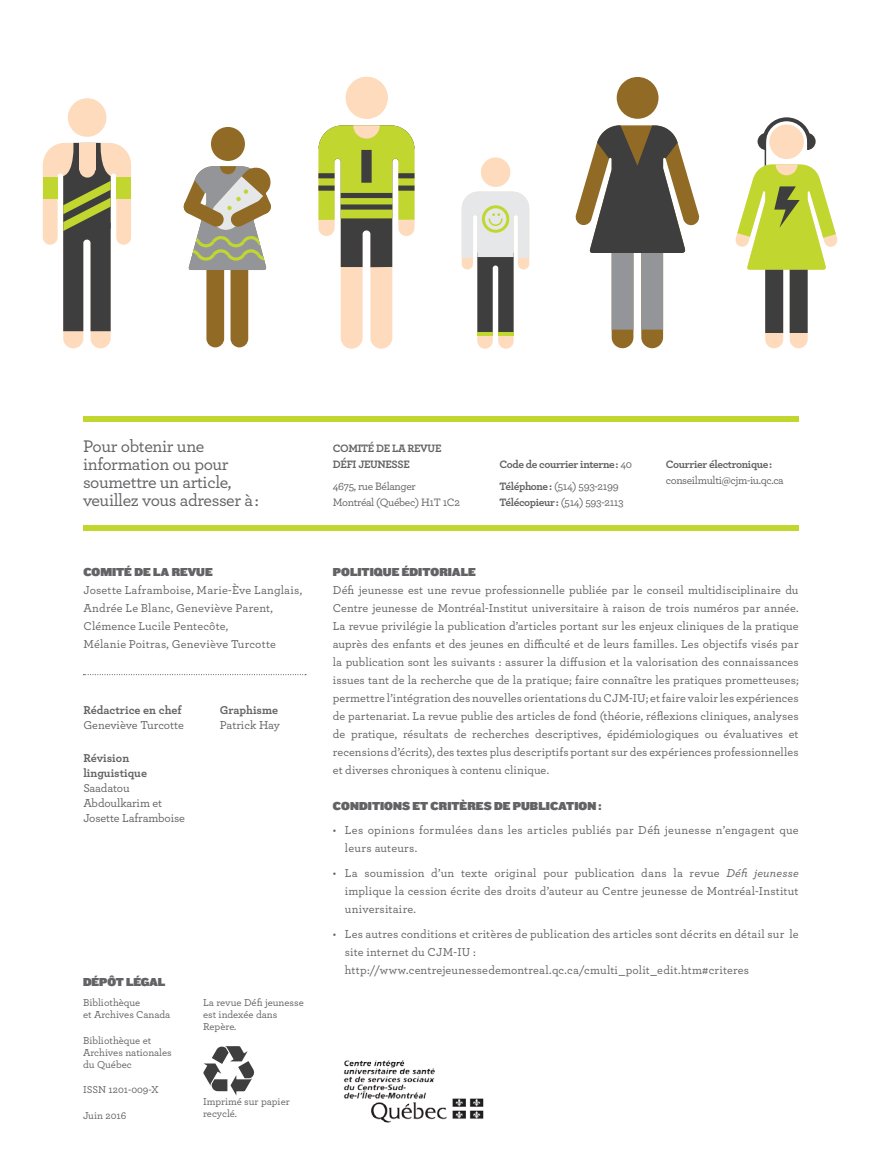
<style>
.page{position:relative;width:890px;height:1175px;background:#fff}
.page>*{position:absolute;margin:0;border:0;box-sizing:border-box;transform-origin:0 0}
.t1{font:500 17.7px/18px "Archer";letter-spacing:-.02em;color:#636366}
.t2{font:500 12px/18px "Archer";letter-spacing:.015em;color:#636366}
.t3{font:12px "Knockout HTF92 Ultmt Cruiserwt";color:#636366}
.t4{font:700 12px/15px "Archer";color:#636366}
.t5{font:500 12px/15px "Archer";letter-spacing:-.01em;color:#636366}
.t6{font:500 12px "Archer";letter-spacing:-.005em;color:#636366}
.t7{font:700 11.25px/15.8px "Archer";letter-spacing:-.03em;color:#636366}
.t8{font:500 11.25px/15.8px "Archer";letter-spacing:-.03em;color:#636366}
.t9{font:500 10.5px/12px "Archer";color:#636366}
.s1{font-weight:500}
.s2{font-weight:700}
.s3{font-style:italic}
</style>
<div class="page">
<div style="left:617px;top:77px;width:41px;height:42px;background:#916b26;border-radius:50%"></div>
<svg style="left:575px;top:125px;width:125px;height:223px"></svg>
<div style="left:481px;top:157px;width:29px;height:30px;background:#fddbbc;border-radius:50%"></div>
<div style="left:769px;top:124px;width:35px;height:35px;background:#fddbbc;border-radius:50%"></div>
<svg style="left:757px;top:117px;width:58px;height:33px"></svg>
<hr style="left:764px;top:149px;width:2px;height:25px;background:#3e3e3f">
<div style="left:211px;top:127px;width:34px;height:34px;background:#916b26;border-radius:50%"></div>
<svg style="left:183px;top:166px;width:88px;height:181px"></svg>
<svg style="left:735px;top:164px;width:103px;height:184px"></svg>
<div style="left:68px;top:98px;width:38px;height:39px;background:#fddbbc;border-radius:50%"></div>
<svg style="left:43px;top:143px;width:88px;height:205px"></svg>
<div style="left:346px;top:77px;width:42px;height:42px;background:#fddbbc;border-radius:50%"></div>
<svg style="left:318px;top:125px;width:96px;height:224px"></svg>
<div style="left:361px;top:150px;width:11px;height:33px;background:#3e3e3f"></div>
<div style="left:341px;top:204px;width:51px;height:6px;background:#3e3e3f"></div>
<div style="left:341px;top:193px;width:51px;height:5px;background:#3e3e3f"></div>
<div style="left:398px;top:173px;width:16px;height:5px;background:#3e3e3f"></div>
<div style="left:398px;top:185px;width:16px;height:6px;background:#3e3e3f"></div>
<div style="left:318px;top:173px;width:16px;height:5px;background:#3e3e3f"></div>
<div style="left:318px;top:185px;width:16px;height:6px;background:#3e3e3f"></div>
<svg style="left:462px;top:192px;width:67px;height:157px"></svg>
<svg style="left:83px;top:674px;width:223px;height:1px"></svg>
<svg style="left:203px;top:1046px;width:51px;height:49px"></svg>
<div style="left:83px;top:525px;width:716px;height:5px;background:#c1d72f"></div>
<div style="left:83px;top:416px;width:716px;height:5px;background:#c1d72f"></div>
<img style="left:344px;top:1060px;width:140px;height:63px">
<h1 class="t1" style="left:83px;top:436px;width:177px">Pour obtenir une information ou pour soumettre un article, veuillez vous adresser à :</h1>
<p class="t7" style="left:333px;top:439px;width:110px">COMITÉ DE LA REVUE<br>DÉFI JEUNESSE</p>
<p class="t8" style="left:333px;top:478px;width:129px">4675, rue Bélanger<br>Montréal (Québec) H1T 1C2</p>
<p class="t7" style="left:499px;top:452px;width:134px;line-height:22.5px">Code de courrier interne : <span class="s1">40<br></span>Téléphone : <span class="s1">(514) 593-2199</span></p>
<p class="t8" style="left:499px;top:494px;width:126px"><span class="s2">Télécopieur :</span> (514) 593-2113</p>
<p class="t7" style="left:666px;top:455px;width:108px">Courrier électronique :</p>
<p class="t8" style="left:666px;top:471px;width:119px">conseilmulti@cjm-iu.qc.ca</p>
<p class="t3" style="left:83px;top:565px;width:131px">COMITÉ DE LA REVUE</p>
<p class="t2" style="left:83px;top:580px;width:220px">Josette Laframboise, Marie-Ève Langlais, Andrée Le Blanc, Geneviève Parent, Clémence Lucile Pentecôte,<br>Mélanie Poitras, Geneviève Turcotte</p>
<p class="t4" style="left:83px;top:701px;width:100px">Rédactrice en chef</p>
<p class="t6" style="left:83px;top:716px;width:102px">Geneviève Turcotte</p>
<p class="t4" style="left:83px;top:749px;width:65px">Révision linguistique</p>
<p class="t5" style="left:83px;top:780px;width:103px">Saadatou<br>Abdoulkarim et<br>Josette Laframboise</p>
<p class="t4" style="left:220px;top:701px;width:60px">Graphisme</p>
<p class="t2" style="left:220px;top:715px;width:62px">Patrick Hay</p>
<p class="t3" style="left:83px;top:975px;width:84px">DÉPÔT LÉGAL</p>
<p class="t9" style="left:83px;top:996px;width:89px">Bibliothèque<br>et Archives Canada</p>
<p class="t9" style="left:83px;top:1033px;width:90px">Bibliothèque et<br>Archives nationales du Québec</p>
<p class="t9" style="left:83px;top:1083px;width:77px">ISSN 1201-009-X</p>
<p class="t9" style="left:83px;top:1108px;width:45px">Juin 2016</p>
<p class="t9" style="left:203px;top:996px;width:102px">La revue Défi jeunesse est indexée dans<br>Repère.</p>
<p class="t9" style="left:203px;top:1095px;width:88px">Imprimé sur papier recyclé.</p>
<p class="t3" style="left:333px;top:565px;width:144px">POLITIQUE ÉDITORIALE</p>
<p class="t2" style="left:333px;top:580px;width:467px;text-align:justify">Défi jeunesse est une revue professionnelle publiée par le conseil multidisciplinaire du Centre jeunesse de Montréal-Institut universitaire à raison de trois numéros par année.<br>La revue privilégie la publication d’articles portant sur les enjeux cliniques de la pratique auprès des enfants et des jeunes en difficulté et de leurs familles. Les objectifs visés par la publication sont les suivants : assurer la diffusion et la valorisation des connaissances issues tant de la recherche que de la pratique; faire connaître les pratiques prometteuses; permettre l’intégration des nouvelles orientations du CJM-IU; et faire valoir les expériences de partenariat. La revue publie des articles de fond (théorie, réflexions cliniques, analyses de pratique, résultats de recherches descriptives, épidémiologiques ou évaluatives et recensions d’écrits), des textes plus descriptifs portant sur des expériences professionnelles et diverses chroniques à contenu clinique.</p>
<p class="t3" style="left:333px;top:799px;width:270px">CONDITIONS ET CRITÈRES DE PUBLICATION :</p>
<p class="t2" style="left:345px;top:820px;width:455px;text-indent:-12px">• Les opinions formulées dans les articles publiés par Défi jeunesse n’engagent que leurs auteurs.</p>
<p class="t2" style="left:345px;top:863px;width:455px;text-align:justify;text-indent:-12px">• La soumission d’un texte original pour publication dans la revue <span class="s3">Défi jeunesse </span>implique la cession écrite des droits d’auteur au Centre jeunesse de Montréal-Institut universitaire.</p>
<p class="t2" style="left:345px;top:924px;width:455px;text-indent:-12px">• Les autres conditions et critères de publication des articles sont décrits en détail sur le site internet du CJM-IU : http://www.centrejeunessedemontreal.qc.ca/cmulti_polit_edit.htm#criteres</p>
</div>
